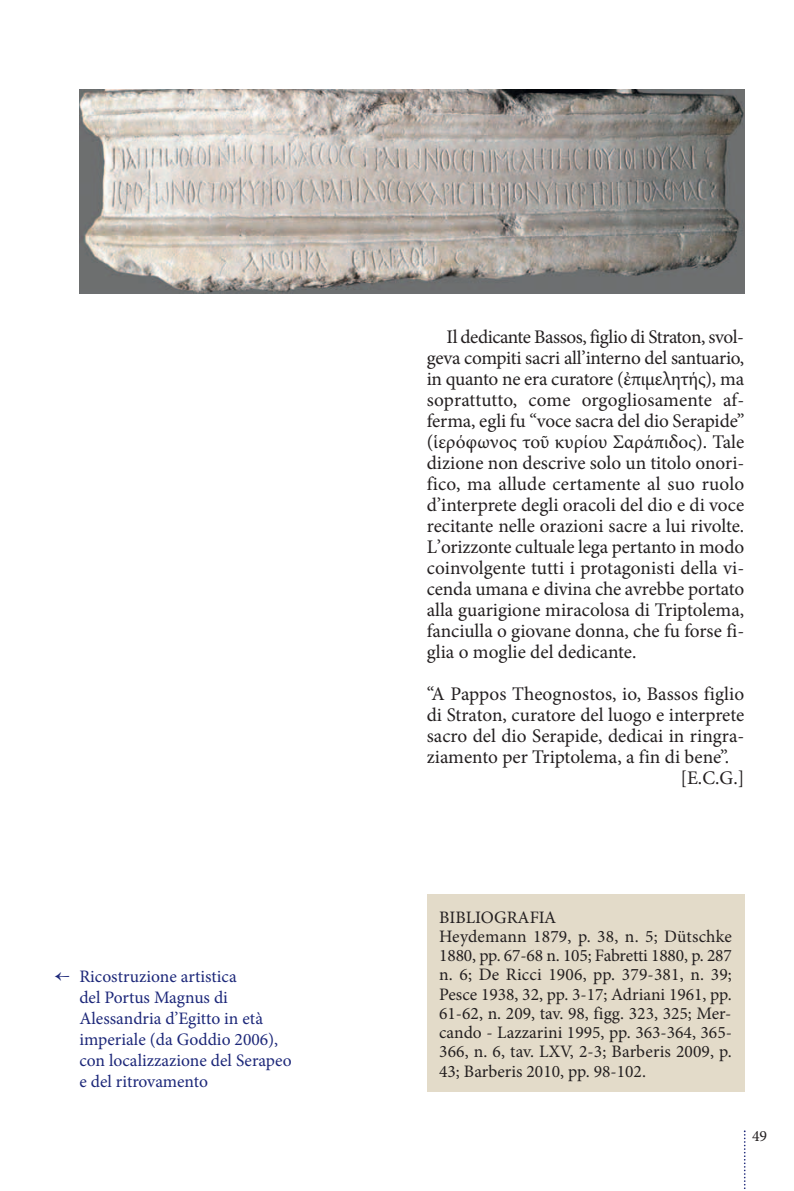
<style>
.page{position:relative;width:794px;height:1191px;background:#fff}
.page>*{position:absolute;margin:0;border:0;box-sizing:border-box;transform-origin:0 0}
.t1{font:19.25px/21px "Minion Pro";color:#231f20;text-align:justify}
.t2{font:17.5px/19.2px "Minion Pro";color:#231f20}
.t3{font:17.5px/21px "Minion Pro";color:#1c2779}
.t4{font:15.75px "Minion Pro";color:#231f20}
</style>
<div class="page">
<div style="left:427px;top:894px;width:317px;height:197px;background:#e3dbc9"></div>
<svg style="left:744px;top:1130px;width:1px;height:59px"></svg>
<img style="left:79px;top:89px;width:665px;height:204px">
<p class="t3" style="left:55px;top:967px;width:17px">←</p>
<p class="t3" style="left:79px;top:967px;width:214px">Ricostruzione artistica<br>del Portus Magnus di<br>Alessandria d’Egitto in età imperiale (da Goddio 2006), con localizzazione del Serapeo e del ritrovamento</p>
<p class="t1" style="left:427px;top:328px;width:319px;text-indent:20px">Il dedicante Bassos, figlio di Straton, svol&shy;geva compiti sacri all’interno del santuario, in quanto ne era curatore (ἐπιμελητής), ma soprattutto, come orgogliosamente af&shy;ferma, egli fu “voce sacra del dio Serapide” (ἱερόφωνος τοῦ κυρίου Σαράπιδος). Tale dizione non descrive solo un titolo onori&shy;fico, ma allude certamente al suo ruolo d’interprete degli oracoli del dio e di voce recitante nelle orazioni sacre a lui rivolte.<br>L’orizzonte cultuale lega pertanto in modo coinvolgente tutti i protagonisti della vi&shy;cenda umana e divina che avrebbe portato alla guarigione miracolosa di Triptolema, fanciulla o giovane donna, che fu forse fi&shy;glia o moglie del dedicante.</p>
<p class="t1" style="left:427px;top:685px;width:319px">“A Pappos Theognostos, io, Bassos figlio</p>
<p class="t1" style="left:427px;top:706px;width:319px">di Straton, curatore del luogo e interprete</p>
<p class="t1" style="left:427px;top:727px;width:319px">sacro del dio Serapide, dedicai in ringra-</p>
<p class="t1" style="left:427px;top:748px;width:304px">ziamento per Triptolema, a fin di bene”.</p>
<p class="t1" style="left:680px;top:769px;width:65px">[E.C.G.]</p>
<p class="t2" style="left:439px;top:909px;width:294px">BIBLIOGRAFIA<br>Heydemann 1879, p. 38, n. 5; Dütschke 1880, pp. 67-68 n. 105; Fabretti 1880, p. 287 n. 6; De Ricci 1906, pp. 379-381, n. 39; Pesce 1938, 32, pp. 3-17; Adriani 1961, pp.<br>61-62, n. 209, tav. 98, figg. 323, 325; Mer&shy;cando - Lazzarini 1995, pp. 363-364, 365- 366, n. 6, tav. LXV, 2-3; Barberis 2009, p.<br>43; Barberis 2010, pp. 98-102.</p>
<p class="t4" style="left:752px;top:1129px;width:17px">49</p>
</div>
